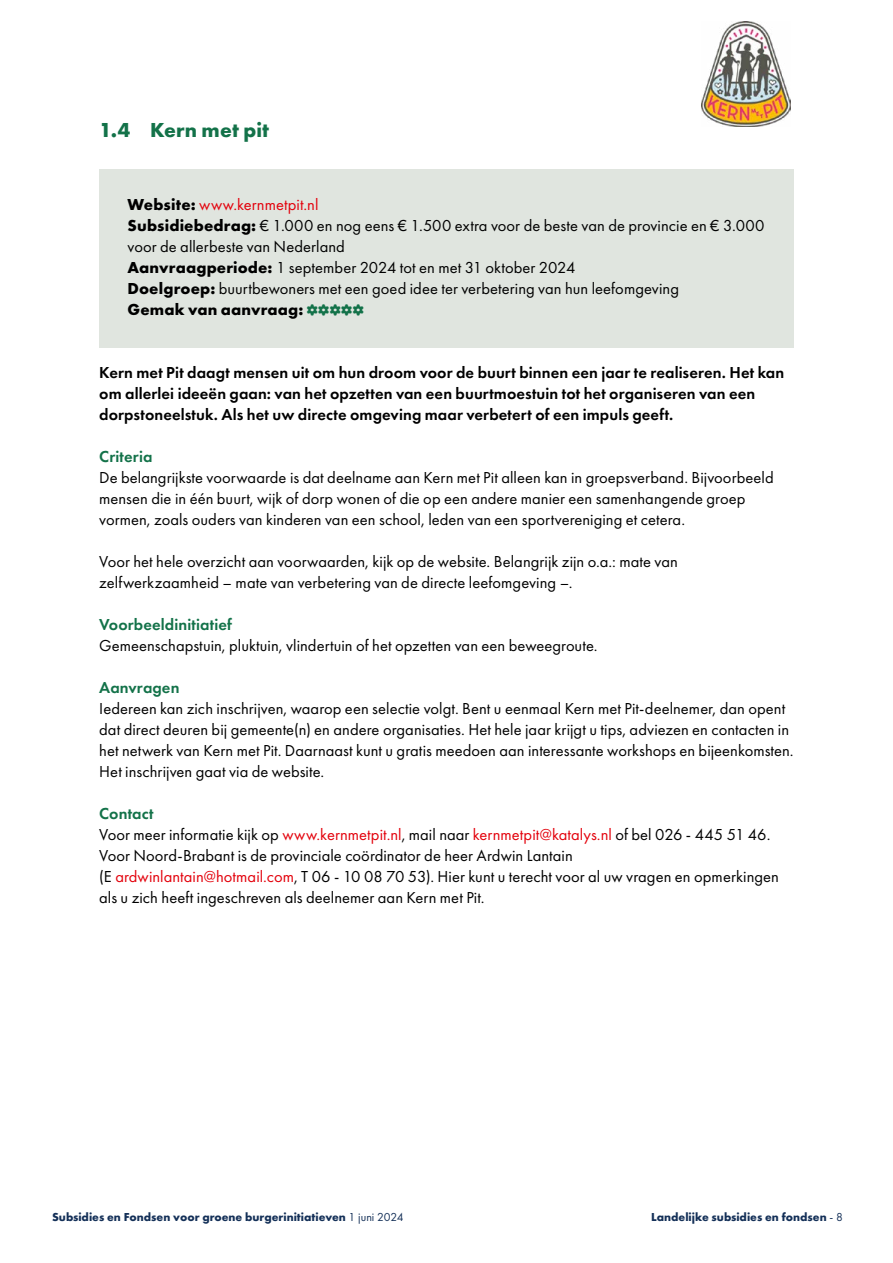
<style>
.page{position:relative;width:893px;height:1263px;background:#fff}
.page>*{position:absolute;margin:0;border:0;box-sizing:border-box;transform-origin:0 0}
.t1{font:700 21px "Futura PT";letter-spacing:.005em;color:#137249}
.Platte_tekst_-_11_14_pt{font:16.5px/21px "Futura PT";letter-spacing:.005em;color:#000}
.Platte_tekst_-_11_14_pt-2{font:600 16.5px/21px "Futura PT";letter-spacing:.005em;color:#000}
.Kadertekst_donkergroen_-_11_14pt{font:16.5px/21px "Futura PT";letter-spacing:.005em;color:#000}
.Subkop_3_donkergroen_-_Demi_ZN{font:600 16.5px "Futura PT";letter-spacing:.005em;color:#137249}
.Kadertekst_donkergroen_-_11_14pt-2{font:16.5px "Futura PT";letter-spacing:.005em;color:#e3000b}
.Kadertekst_donkergroen_-_11_14pt-3{font:700 16.5px "Futura PT";letter-spacing:.01em;color:#000}
.t2{font:700 12px "Futura PT";color:#143058}
.s1{font-weight:700;color:#000}
.s2{font-weight:700}
.s3{color:#e3000b}
.s4{font-weight:400}
</style>
<div class="page">
<div style="left:99px;top:169px;width:695px;height:73px;background:#e0e5df"></div>
<div style="left:99px;top:232px;width:695px;height:73px;background:#e0e5df"></div>
<div style="left:99px;top:272px;width:695px;height:75px;background:#e0e5df"></div>
<img style="left:702px;top:21px;width:89px;height:105px">
<p class="t1" style="left:99px;top:116px;width:171px">1.4 Kern met pit</p>
<p class="Kadertekst_donkergroen_-_11_14pt-2" style="left:128px;top:195px;width:192px"><span class="s1">Website:</span> www.kernmetpit.nl</p>
<p class="Kadertekst_donkergroen_-_11_14pt" style="left:128px;top:215px;width:639px"><span class="s2">Subsidiebedrag:</span> € 1.000 en nog eens € 1.500 extra voor de beste van de provincie en € 3.000 voor de allerbeste van Nederland</p>
<p class="Kadertekst_donkergroen_-_11_14pt" style="left:128px;top:257px;width:449px"><span class="s2">Aanvraagperiode:</span> 1 september 2024 tot en met 31 oktober 2024</p>
<p class="Kadertekst_donkergroen_-_11_14pt" style="left:128px;top:278px;width:553px"><span class="s2">Doelgroep:</span> buurtbewoners met een goed idee ter verbetering van hun leefomgeving</p>
<p class="Kadertekst_donkergroen_-_11_14pt-3" style="left:128px;top:299px;width:177px">Gemak van aanvraag:</p>
<p class="Platte_tekst_-_11_14_pt-2" style="left:99px;top:362px;width:686px">Kern met Pit daagt mensen uit om hun droom voor de buurt binnen een jaar te realiseren. Het kan om allerlei ideeën gaan: van het opzetten van een buurtmoestuin tot het organiseren van een dorpstoneelstuk. Als het uw directe omgeving maar verbetert of een impuls geeft.</p>
<p class="Subkop_3_donkergroen_-_Demi_ZN" style="left:99px;top:446px;width:55px">Criteria</p>
<p class="Platte_tekst_-_11_14_pt" style="left:99px;top:467px;width:676px">De belangrijkste voorwaarde is dat deelname aan Kern met Pit alleen kan in groepsverband. Bijvoorbeeld mensen die in één buurt, wijk of dorp wonen of die op een andere manier een samenhangende groep vormen, zoals ouders van kinderen van een school, leden van een sportvereniging et cetera.</p>
<p class="Platte_tekst_-_11_14_pt" style="left:99px;top:551px;width:580px">Voor het hele overzicht aan voorwaarden, kijk op de website. Belangrijk zijn o.a.: mate van zelfwerkzaamheid – mate van verbetering van de directe leefomgeving –.</p>
<p class="Subkop_3_donkergroen_-_Demi_ZN" style="left:99px;top:614px;width:134px">Voorbeeldinitiatief</p>
<p class="Platte_tekst_-_11_14_pt" style="left:99px;top:635px;width:500px">Gemeenschapstuin, pluktuin, vlindertuin of het opzetten van een beweegroute.</p>
<p class="Subkop_3_donkergroen_-_Demi_ZN" style="left:99px;top:677px;width:82px">Aanvragen</p>
<p class="Platte_tekst_-_11_14_pt" style="left:99px;top:698px;width:696px">Iedereen kan zich inschrijven, waarop een selectie volgt. Bent u eenmaal Kern met Pit-deelnemer, dan opent dat direct deuren bij gemeente(n) en andere organisaties. Het hele jaar krijgt u tips, adviezen en contacten in het netwerk van Kern met Pit. Daarnaast kunt u gratis meedoen aan interessante workshops en bijeenkomsten.<br>Het inschrijven gaat via de website.</p>
<p class="Subkop_3_donkergroen_-_Demi_ZN" style="left:99px;top:803px;width:56px">Contact</p>
<p class="Platte_tekst_-_11_14_pt" style="left:99px;top:824px;width:681px">Voor meer informatie kijk op <span class="s3">www.kernmetpit.nl</span>, mail naar <span class="s3">kernmetpit@katalys.nl</span> of bel 026 - 445 51 46.<br>Voor Noord-Brabant is de provinciale coördinator de heer Ardwin Lantain<br>(E <span class="s3">ardwinlantain@hotmail.com</span>, T 06 - 10 08 70 53). Hier kunt u terecht voor al uw vragen en opmerkingen als u zich heeft ingeschreven als deelnemer aan Kern met Pit.</p>
<p class="t2" style="left:52px;top:1209px;width:353px">Subsidies en Fondsen voor groene burgerinitiatieven <span class="s4">1 juni 2024</span></p>
<p class="t2" style="left:651px;top:1209px;width:193px">Landelijke subsidies en fondsen <span class="s4">- 8</span></p>
</div>
